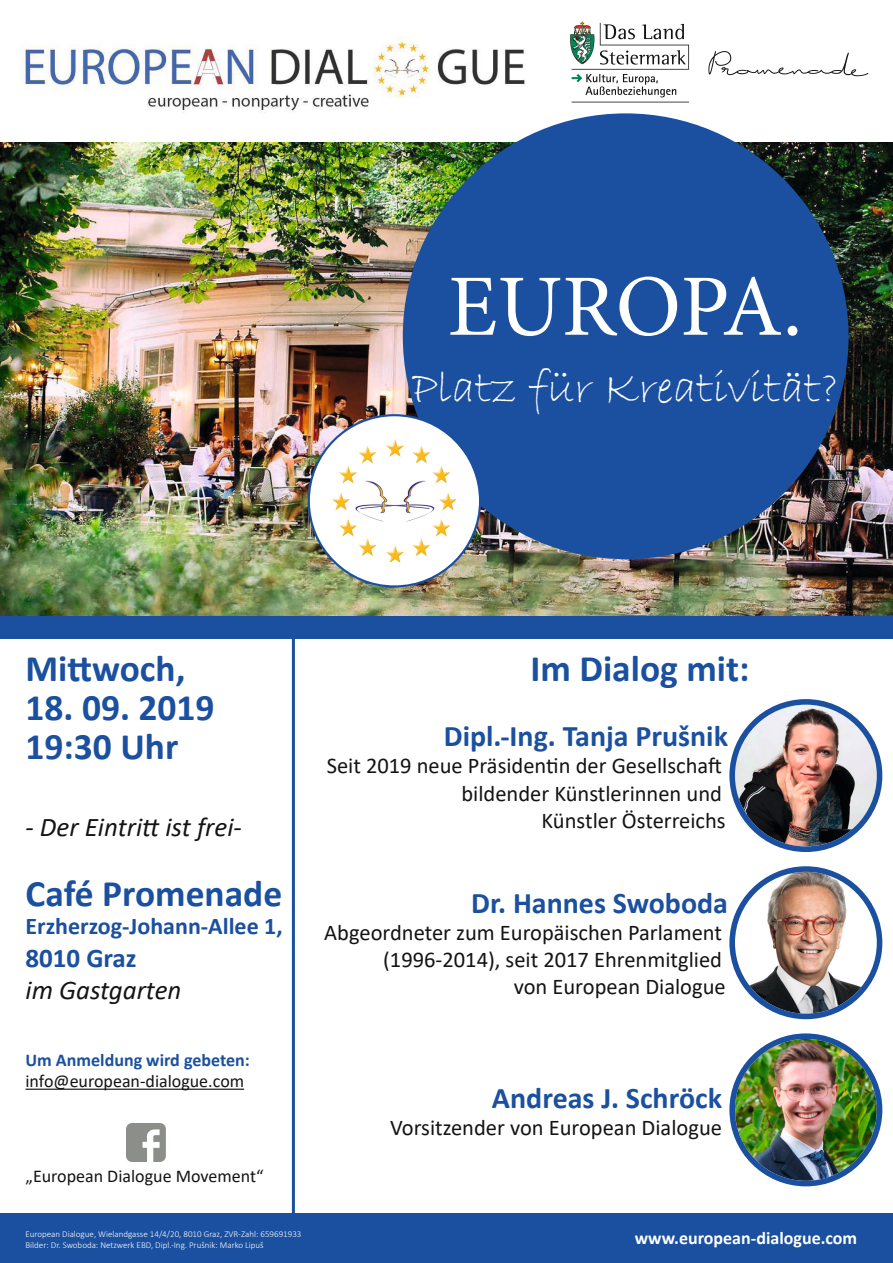
<style>
.page{position:relative;width:893px;height:1263px;background:#fff}
.page>*{position:absolute;margin:0;border:0;box-sizing:border-box;transform-origin:0 0}
.t1{font:87.53px "Minion Pro";letter-spacing:-.01em;color:#fff}
.t2{font:47.25px "Bradley Hand ITC";color:#fff}
.t3{font:700 37.5px/39px "Calibri";color:#1a509f}
.t4{font:700 30px "Calibri";color:#1a509f}
.t5{font:italic 27px "Calibri";color:#131413}
.t6{font:700 27px "Calibri";color:#1a509f}
.t7{font:700 24px "Calibri";color:#1a509f}
.t8{font:22.5px/27px "Calibri";color:#131413;text-align:right}
.t9{font:18px "Calibri";color:#131413}
.t10{font:700 18px "Calibri";color:#fff}
.t11{font:700 18px "Calibri";color:#1a509f}
.t12{font:300 9px/10.8px "Calibri";color:#fff}
</style>
<div class="page">
<img style="left:0;top:142px;width:893px;height:475px">
<div style="left:0;top:617px;width:893px;height:22px;background:#1a509f"></div>
<img style="left:570px;top:21px;width:120px;height:82px">
<div style="left:0;top:1213px;width:893px;height:50px;background:#1a509f"></div>
<img style="left:21px;top:36px;width:504px;height:77px">
<div style="left:403px;top:113px;width:445px;height:446px;background:#1a509f;border-radius:50%"></div>
<div style="left:309px;top:415px;width:171px;height:171px;background:#fff;border-radius:50%"></div>
<img style="left:332px;top:439px;width:124px;height:123px">
<svg style="left:708px;top:51px;width:160px;height:25px"></svg>
<hr style="left:292px;top:617px;width:3px;height:598px;background:#1a509f">
<hr style="left:26px;top:1088px;width:218px;height:2px;background:#131413">
<img style="left:127px;top:1123px;width:38px;height:38px">
<img style="left:735px;top:705px;width:142px;height:141px;border-radius:71px">
<div style="left:729px;top:699px;width:153px;height:153px;border:6px solid #1a509f;border-radius:50%"></div>
<img style="left:735px;top:1039px;width:142px;height:142px;border-radius:71px">
<div style="left:729px;top:1033px;width:153px;height:153px;border:6px solid #1a509f;border-radius:50%"></div>
<img style="left:735px;top:872px;width:142px;height:142px;border-radius:71px">
<div style="left:729px;top:866px;width:153px;height:153px;border:6px solid #1a509f;border-radius:50%"></div>
<h1 class="t1" style="left:448px;top:248px;width:356px">EUROPA.</h1>
<h2 class="t2" style="left:412px;top:358px;width:428px">Platz für Kreativität?</h2>
<h3 class="t3" style="left:26px;top:649px;width:161px">Mittwoch,</h3>
<h3 class="t3" style="left:26px;top:688px;width:191px">18. 09. 2019<br>19:30 Uhr</h3>
<p class="t5" style="left:26px;top:808px;width:218px">- Der Eintritt ist frei-</p>
<h3 class="t3" style="left:26px;top:873px;width:258px">Café Promenade</h3>
<p class="t7" style="left:26px;top:909px;width:259px">Erzherzog-Johann-Allee 1,</p>
<p class="t6" style="left:26px;top:939px;width:113px">8010 Graz</p>
<p class="t5" style="left:26px;top:971px;width:158px">im Gastgarten</p>
<p class="t11" style="left:26px;top:1047px;width:226px">Um Anmeldung wird gebeten:</p>
<p class="t9" style="left:26px;top:1069px;width:220px">info@european-dialogue.com</p>
<p class="t9" style="left:26px;top:1164px;width:240px">„European Dialogue Movement“</p>
<h3 class="t3" style="left:530px;top:649px;width:221px">Im Dialog mit:</h3>
<h3 class="t4" style="left:444px;top:715px;width:286px">Dipl.-Ing. Tanja Prušnik</h3>
<p class="t8" style="left:327px;top:752px;width:400px">Seit 2019 neue Präsidentin der Gesellschaft bildender Künstlerinnen und<br>Künstler Österreichs</p>
<h3 class="t4" style="left:471px;top:882px;width:258px">Dr. Hannes Swoboda</h3>
<p class="t8" style="left:324px;top:919px;width:403px">Abgeordneter zum Europäischen Parlament (1996-2014), seit 2017 Ehrenmitglied<br>von European Dialogue</p>
<h3 class="t4" style="left:492px;top:1076px;width:232px">Andreas J. Schröck</h3>
<p class="t8" style="left:390px;top:1113px;width:333px">Vorsitzender von European Dialogue</p>
<p class="t12" style="left:26px;top:1228px;width:278px">European Dialogue, Wielandgasse 14/4/20, 8010 Graz, ZVR-Zahl: 659691933<br>Bilder: Dr. Swoboda: Netzwerk EBD, Dipl.-Ing. Prušnik: Marko Lipuš</p>
<p class="t10" style="left:635px;top:1225px;width:224px">www.european-dialogue.com</p>
</div>
